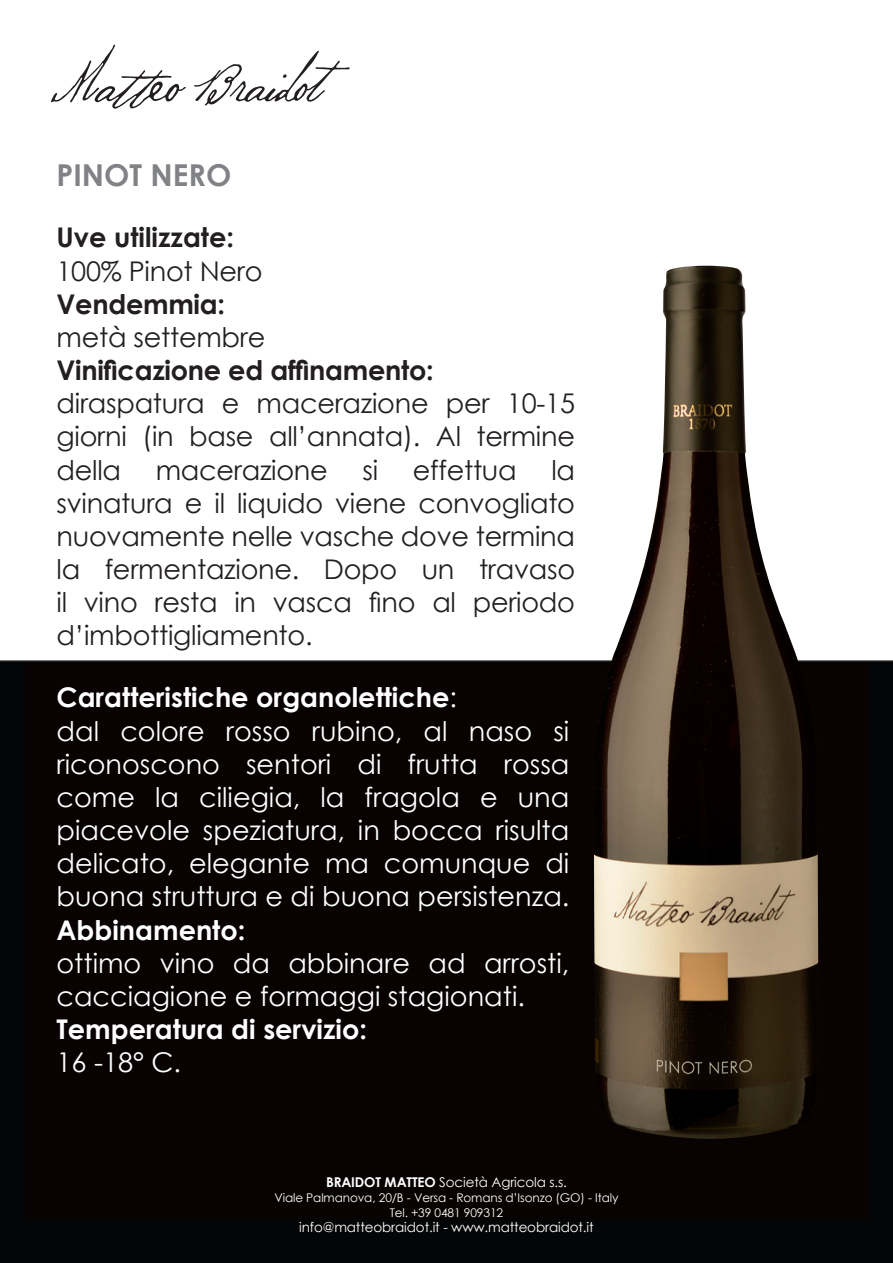
<style>
.page{position:relative;width:893px;height:1263px;background:#fff}
.page>*{position:absolute;margin:0;border:0;box-sizing:border-box;transform-origin:0 0}
.t1{font:700 30.15px "Century Gothic";color:#808285}
.t2{font:27.15px/33.2px "Century Gothic";color:#fff}
.t3{font:27.15px/33.2px "Century Gothic";letter-spacing:-.01em;color:#231f20;text-align:justify}
.t4{font:700 27.15px "Century Gothic";letter-spacing:-.01em;color:#231f20}
.t5{font:700 27.15px "Century Gothic";color:#fff}
.t6{font:13.5px "Century Gothic";letter-spacing:-.01em;color:#fff}
.t7{font:12px/15px "Century Gothic";letter-spacing:-.01em;color:#fff;text-align:center}
.s1{font-weight:700}
</style>
<div class="page">
<div style="left:0;top:660px;width:893px;height:603px;background:#040506"></div>
<div style="left:26px;top:663px;width:842px;height:555px;background:#080302"></div>
<img style="left:592px;top:266px;width:227px;height:873px">
<svg style="left:51px;top:45px;width:135px;height:64px"></svg>
<svg style="left:194px;top:51px;width:156px;height:54px"></svg>
<p class="t1" style="left:57px;top:152px;width:176px">PINOT NERO</p>
<p class="t4" style="left:57px;top:217px;width:179px">Uve utilizzate:</p>
<p class="t3" style="left:57px;top:254px;width:208px">100% Pinot Nero</p>
<p class="t4" style="left:57px;top:283px;width:170px">Vendemmia:</p>
<p class="t3" style="left:57px;top:320px;width:210px">metà settembre</p>
<p class="t4" style="left:57px;top:350px;width:379px">Vinificazione ed affinamento:</p>
<p class="t3" style="left:57px;top:386px;width:520px">diraspatura e macerazione per 10-15 giorni (in base all’annata). Al termine della</p>
<p class="t3" style="left:156px;top:453px;width:174px">macerazione</p>
<p class="t3" style="left:362px;top:453px;width:17px">si</p>
<p class="t3" style="left:413px;top:453px;width:105px">effettua</p>
<p class="t3" style="left:57px;top:453px;width:520px;text-indent:495px">la svinatura e il liquido viene convogliato nuovamente nelle vasche dove termina la fermentazione. Dopo un travaso il vino resta in vasca fino al periodo d’imbottigliamento.</p>
<p class="t2" style="left:57px;top:681px;width:514px"><span class="s1">Caratteristiche organolettiche</span>:<br>dal colore rosso rubino, al naso si riconoscono sentori di frutta rossa come la ciliegia, la fragola e una piacevole speziatura, in bocca risulta delicato, elegante ma comunque di buona struttura e di buona persistenza.</p>
<p class="t5" style="left:57px;top:909px;width:190px">Abbinamento:</p>
<p class="t2" style="left:57px;top:946px;width:514px">ottimo vino da abbinare ad arrosti, cacciagione e formaggi stagionati.</p>
<p class="t5" style="left:57px;top:1009px;width:312px">Temperatura di servizio:</p>
<p class="t2" style="left:57px;top:1045px;width:126px">16 -18° C.</p>
<p class="t6" style="left:326px;top:1173px;width:242px"><span class="s1">BRAIDOT MATTEO</span> Società Agricola s.s.</p>
<p class="t7" style="left:274px;top:1190px;width:346px">Viale Palmanova, 20/B - Versa - Romans d’Isonzo (GO) - Italy<br>Tel. +39 0481 909312</p>
<p class="t6" style="left:299px;top:1218px;width:296px">info@matteobraidot.it - www.matteobraidot.it</p>
</div>
